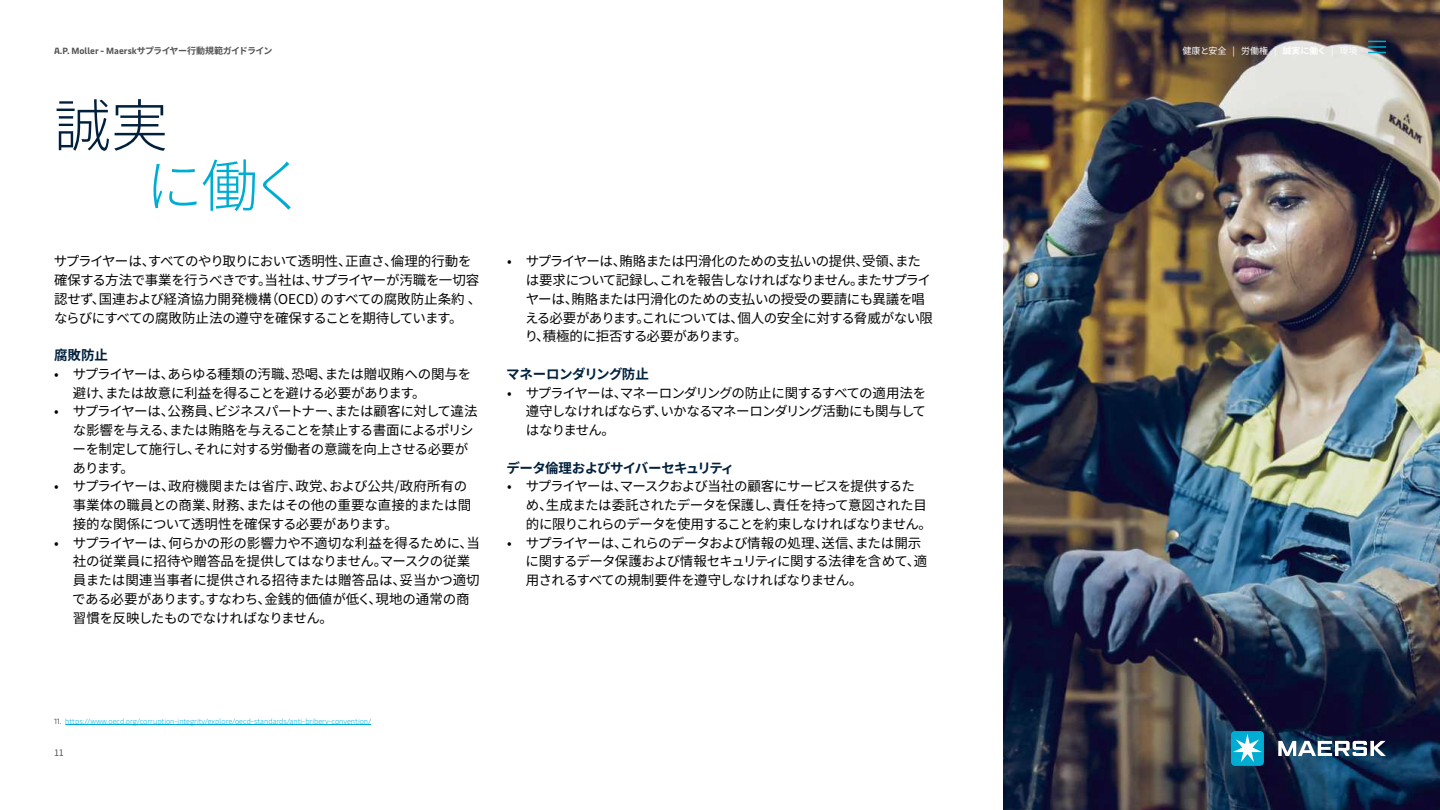
<style>
.page{position:relative;width:1440px;height:810px;background:#fff}
.page>*{position:absolute;margin:0;border:0;box-sizing:border-box;transform-origin:0 0}
.t1{font:300 57px "Noto Sans CJ Kjp";color:#00add2}
.t2{font:300 57px "Noto Sans CJ Kjp";color:#00203c}
.t3{font:13.5px/18.8px "Noto Sans CJ Kjp";letter-spacing:-.035em;color:#030304}
.t4{font:13.5px/18.8px "Noto Sans CJ Kjp";letter-spacing:-.015em;color:#030304}
.t5{font:13.5px/18.8px "Noto Sans CJ Kjp";letter-spacing:-.055em;color:#030304}
.t6{font:700 13.5px "Noto Sans CJ Kjp";letter-spacing:-.045em;color:#00203c}
.t7{font:700 9px "Maersk Text";color:#545454}
.t8{font:9px "Noto Sans CJ Kjp";color:#fff}
.t9{font:9px "Noto Sans CJ Kjp";color:#545454}
.t10{font:300 7.5px "Maersk Text";color:#00add2}
.s1{font-family:"Noto Sans CJ Kjp"}
.s2{color:#030304}
.s3{font-weight:700}
</style>
<div class="page">
<img style="left:1003px;top:0;width:437px;height:810px">
<hr style="left:65px;top:724px;width:306px;height:1px;background:#00add2">
<svg style="left:1368px;top:41px;width:18px;height:12px"></svg>
<svg style="left:1278px;top:741px;width:108px;height:15px"></svg>
<div style="left:1231px;top:731px;width:33px;height:35px;background:#00add2;border-radius:4px"></div>
<svg style="left:1233px;top:734px;width:29px;height:28px"></svg>
<p class="t7" style="left:54px;top:43px;width:220px">A.P. Moller - Maersk<span class="s1">サプライヤー行動規範ガイドライン</span></p>
<h1 class="t2" style="left:54px;top:94px;width:115px">誠実</h1>
<h1 class="t1" style="left:146px;top:154px;width:163px">に働く</h1>
<p class="t3" style="left:54px;top:252px;width:429px">サプライヤーは、すべてのやり取りにおいて透明性、正直さ、倫理的行動を確保する方法で事業を行うべきです。当社は、サプライヤーが汚職を一切容認せず、国連および経済協力開発機構（OECD）のすべての腐敗防止条約 、ならびにすべての腐敗防止法の遵守を確保することを期待しています。</p>
<p class="t6" style="left:54px;top:347px;width:55px">腐敗防止</p>
<p class="t3" style="left:73px;top:365px;width:400px;text-indent:-19px">• サプライヤーは、あらゆる種類の汚職、恐喝、または贈収賄への関与を避け、または故意に利益を得ることを避ける必要があります。</p>
<p class="t5" style="left:73px;top:402px;width:406px;text-indent:-19px">• サプライヤーは、公務員、ビジネスパートナー、または顧客に対して違法な影響を与える、または賄賂を与えることを禁止する書面によるポリシーを制定して施行し、それに対する労働者の意識を向上させる必要があります。</p>
<p class="t4" style="left:73px;top:477px;width:400px;text-indent:-19px">• サプライヤーは、政府機関または省庁、政党、および公共/政府所有の事業体の職員との商業、財務、またはその他の重要な直接的または間接的な関係について透明性を確保する必要があります。</p>
<p class="t4" style="left:72px;top:533px;width:409px;text-indent:-18px">• サプライヤーは、何らかの形の影響力や不適切な利益を得るために、当社の従業員に招待や贈答品を提供してはなりません。マースクの従業員または関連当事者に提供される招待または贈答品は、妥当かつ適切である必要があります。すなわち、金銭的価値が低く、現地の通常の商習慣を反映したものでなければなりません。</p>
<p class="t3" style="left:525px;top:252px;width:410px;text-indent:-18px">• サプライヤーは、賄賂または円滑化のための支払いの提供、受領、または要求について記録し、これを報告しなければなりません。またサプライヤーは、賄賂または円滑化のための支払いの授受の要請にも異議を唱える必要があります。これについては、個人の安全に対する脅威がない限り、積極的に拒否する必要があります。</p>
<p class="t6" style="left:506px;top:366px;width:144px">マネーロンダリング防止</p>
<p class="t3" style="left:526px;top:383px;width:402px;text-align:justify;text-indent:-19px">• サプライヤーは、マネーロンダリングの防止に関するすべての適用法を遵守しなければならず、いかなるマネーロンダリング活動にも関与してはなりません。</p>
<p class="t6" style="left:507px;top:460px;width:229px">データ倫理およびサイバーセキュリティ</p>
<p class="t5" style="left:526px;top:477px;width:408px;text-indent:-19px">• サプライヤーは、マースクおよび当社の顧客にサービスを提供するた<br>め、生成または委託されたデータを保護し、責任を持って意図された目的に限りこれらのデータを使用することを約束しなければなりません。</p>
<p class="t3" style="left:526px;top:533px;width:403px;text-indent:-19px">• サプライヤーは、これらのデータおよび情報の処理、送信、または開示に関するデータ保護および情報セキュリティに関する法律を含めて、適用されるすべての規制要件を遵守しなければなりません。</p>
<p class="t10" style="left:54px;top:715px;width:319px"><span class="s2">11.</span> https://www.oecd.org/corruption-integrity/explore/oecd-standards/anti-bribery-convention/</p>
<p class="t9" style="left:54px;top:748px;width:11px">11</p>
<p class="t8" style="left:1183px;top:45px;width:176px">健康と安全 | 労働権 | <span class="s3">誠実に働く</span> | 環境</p>
</div>
